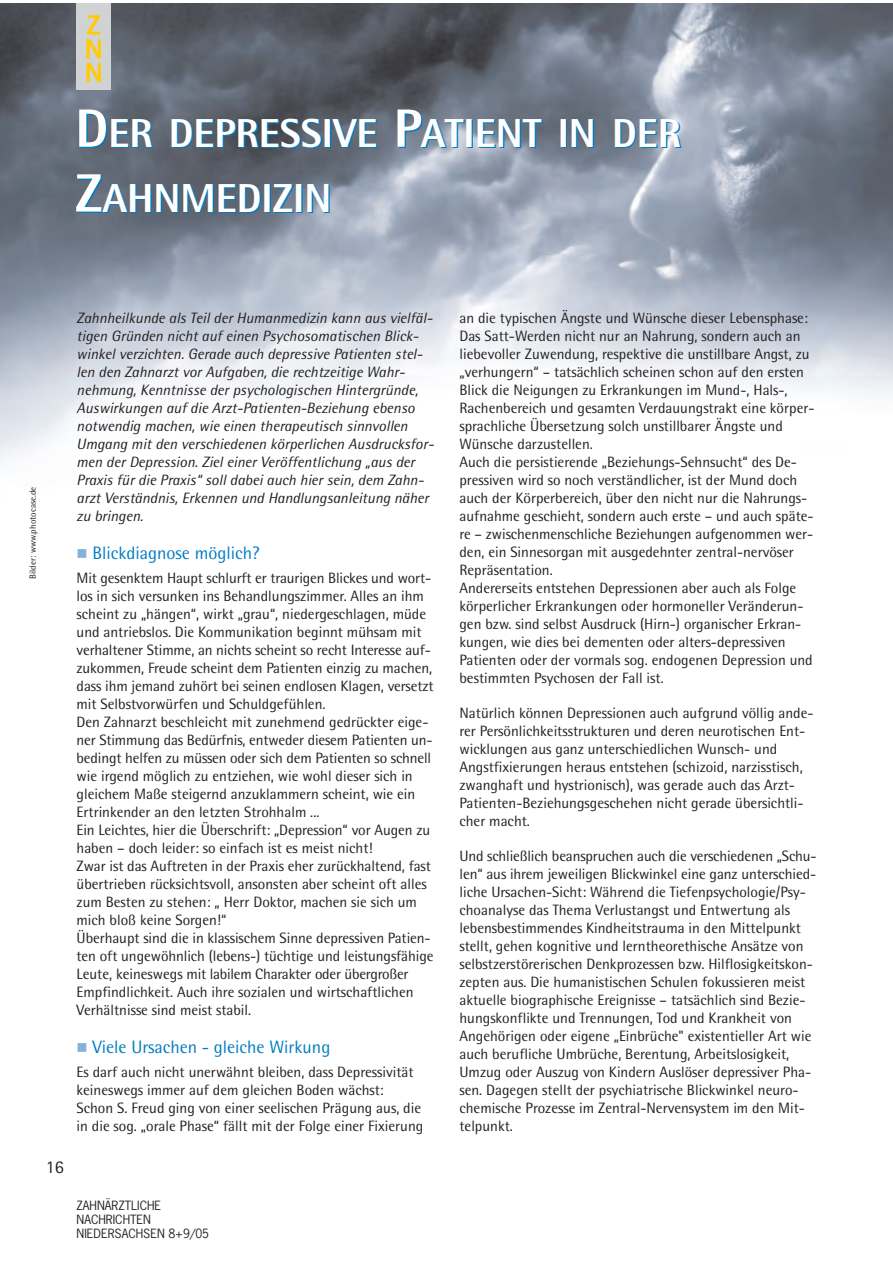
<style>
.page{position:relative;width:893px;height:1263px;background:#fff}
.page>*{position:absolute;margin:0;border:0;box-sizing:border-box;transform-origin:0 0}
.t1{font:800 40.5px/64.8px "Rotis Semi Sans";color:#fff}
.t2{font:18px "Rotis Semi Sans";color:#007cc2}
.t3{font:18px "AT Rotis Sans Serif";color:#231f20}
.t4{font:15px/18px "Rotis Semi Sans";color:#231f20}
.t5{font:italic 15px/18px "Rotis Semi Sans";color:#231f20}
.t6{font:12px/14.4px "News Gothic";color:#231f20}
.t7{font:9px "Rotis Semi Sans";color:#231f20}
.s1{font-size:54px}
</style>
<div class="page">
<img style="left:0;top:3px;width:892px;height:462px">
<div style="left:77px;top:3px;width:34px;height:87px;background:#d1d2d4"></div>
<svg style="left:86px;top:15px;width:15px;height:67px"></svg>
<h1 class="t1" style="left:75px;top:105px;width:607px"><span class="s1">D</span>ER DEPRESSIVE <span class="s1">P</span>ATIENT IN DER<br><span class="s1">Z</span>AHNMEDIZIN</h1>
<p class="t7" style="left:30px;top:579px;width:94px;rotate:-90deg">Bilder: www.photocase.de</p>
<p class="t3" style="left:46px;top:1160px;width:19px">16</p>
<p class="t5" style="left:77px;top:311px;width:359px">Zahnheilkunde als Teil der Humanmedizin kann aus vielfäl&shy;tigen Gründen nicht auf einen Psychosomatischen Blick&shy;winkel verzichten. Gerade auch depressive Patienten stel&shy;len den Zahnarzt vor Aufgaben, die rechtzeitige Wahr&shy;nehmung, Kenntnisse der psychologischen Hintergründe, Auswirkungen auf die Arzt-Patienten-Beziehung ebenso notwendig machen, wie einen therapeutisch sinnvollen Umgang mit den verschiedenen körperlichen Ausdrucksfor&shy;men der Depression. Ziel einer Veröffentlichung „aus der Praxis für die Praxis“ soll dabei auch hier sein, dem Zahn&shy;arzt Verständnis, Erkennen und Handlungsanleitung näher zu bringen.</p>
<p class="t2" style="left:92px;top:547px;width:168px">Blickdiagnose möglich?</p>
<p class="t4" style="left:77px;top:571px;width:358px">Mit gesenktem Haupt schlurft er traurigen Blickes und wort&shy;los in sich versunken ins Behandlungszimmer. Alles an ihm scheint zu „hängen“, wirkt „grau“, niedergeschlagen, müde und antriebslos. Die Kommunikation beginnt mühsam mit verhaltener Stimme, an nichts scheint so recht Interesse auf&shy;zukommen, Freude scheint dem Patienten einzig zu machen, dass ihm jemand zuhört bei seinen endlosen Klagen, versetzt mit Selbstvorwürfen und Schuldgefühlen.<br>Den Zahnarzt beschleicht mit zunehmend gedrückter eige&shy;ner Stimmung das Bedürfnis, entweder diesem Patienten un&shy;bedingt helfen zu müssen oder sich dem Patienten so schnell wie irgend möglich zu entziehen, wie wohl dieser sich in gleichem Maße steigernd anzuklammern scheint, wie ein Ertrinkender an den letzten Strohhalm ...<br>Ein Leichtes, hier die Überschrift: „Depression“ vor Augen zu haben – doch leider: so einfach ist es meist nicht!<br>Zwar ist das Auftreten in der Praxis eher zurückhaltend, fast übertrieben rücksichtsvoll, ansonsten aber scheint oft alles zum Besten zu stehen: „ Herr Doktor, machen sie sich um mich bloß keine Sorgen!“<br>Überhaupt sind die in klassischem Sinne depressiven Patien&shy;ten oft ungewöhnlich (lebens-) tüchtige und leistungsfähige Leute, keineswegs mit labilem Charakter oder übergroßer Empfindlichkeit. Auch ihre sozialen und wirtschaftlichen Verhältnisse sind meist stabil.</p>
<p class="t2" style="left:92px;top:1041px;width:239px">Viele Ursachen - gleiche Wirkung</p>
<p class="t4" style="left:77px;top:1064px;width:348px">Es darf auch nicht unerwähnt bleiben, dass Depressivität keineswegs immer auf dem gleichen Boden wächst:<br>Schon S. Freud ging von einer seelischen Prägung aus, die in die sog. „orale Phase“ fällt mit der Folge einer Fixierung</p>
<p class="t6" style="left:77px;top:1199px;width:134px">ZAHNÄRZTLICHE<br>NACHRICHTEN<br>NIEDERSACHSEN 8+9/05</p>
<p class="t4" style="left:459px;top:311px;width:356px">an die typischen Ängste und Wünsche dieser Lebensphase:<br>Das Satt-Werden nicht nur an Nahrung, sondern auch an liebevoller Zuwendung, respektive die unstillbare Angst, zu „verhungern“ – tatsächlich scheinen schon auf den ersten Blick die Neigungen zu Erkrankungen im Mund-, Hals-, Rachenbereich und gesamten Verdauungstrakt eine körper&shy;sprachliche Übersetzung solch unstillbarer Ängste und Wünsche darzustellen.<br>Auch die persistierende „Beziehungs-Sehnsucht“ des De&shy;pressiven wird so noch verständlicher, ist der Mund doch auch der Körperbereich, über den nicht nur die Nahrungs&shy;aufnahme geschieht, sondern auch erste – und auch späte&shy;re – zwischenmenschliche Beziehungen aufgenommen wer&shy;den, ein Sinnesorgan mit ausgedehnter zentral-nervöser Repräsentation.<br>Andererseits entstehen Depressionen aber auch als Folge körperlicher Erkrankungen oder hormoneller Veränderun&shy;gen bzw. sind selbst Ausdruck (Hirn-) organischer Erkran&shy;kungen, wie dies bei dementen oder alters-depressiven Patienten oder der vormals sog. endogenen Depression und bestimmten Psychosen der Fall ist.</p>
<p class="t4" style="left:459px;top:706px;width:355px">Natürlich können Depressionen auch aufgrund völlig ande&shy;rer Persönlichkeitsstrukturen und deren neurotischen Ent&shy;wicklungen aus ganz unterschiedlichen Wunsch- und Angstfixierungen heraus entstehen (schizoid, narzisstisch, zwanghaft und hystrionisch), was gerade auch das Arzt-Patienten-Beziehungsgeschehen nicht gerade übersichtli&shy;cher macht.</p>
<p class="t4" style="left:459px;top:848px;width:358px">Und schließlich beanspruchen auch die verschiedenen „Schu&shy;len“ aus ihrem jeweiligen Blickwinkel eine ganz unterschied&shy;liche Ursachen-Sicht: Während die Tiefenpsychologie/Psy&shy;choanalyse das Thema Verlustangst und Entwertung als lebensbestimmendes Kindheitstrauma in den Mittelpunkt stellt, gehen kognitive und lerntheorethische Ansätze von selbstzerstörerischen Denkprozessen bzw. Hilflosigkeitskon&shy;zepten aus. Die humanistischen Schulen fokussieren meist aktuelle biographische Ereignisse – tatsächlich sind Bezie&shy;hungskonflikte und Trennungen, Tod und Krankheit von Angehörigen oder eigene „Einbrüche" existentieller Art wie auch berufliche Umbrüche, Berentung, Arbeitslosigkeit, Umzug oder Auszug von Kindern Auslöser depressiver Pha&shy;sen. Dagegen stellt der psychiatrische Blickwinkel neuro&shy;chemische Prozesse im Zentral-Nervensystem im den Mit&shy;telpunkt.</p>
</div>
